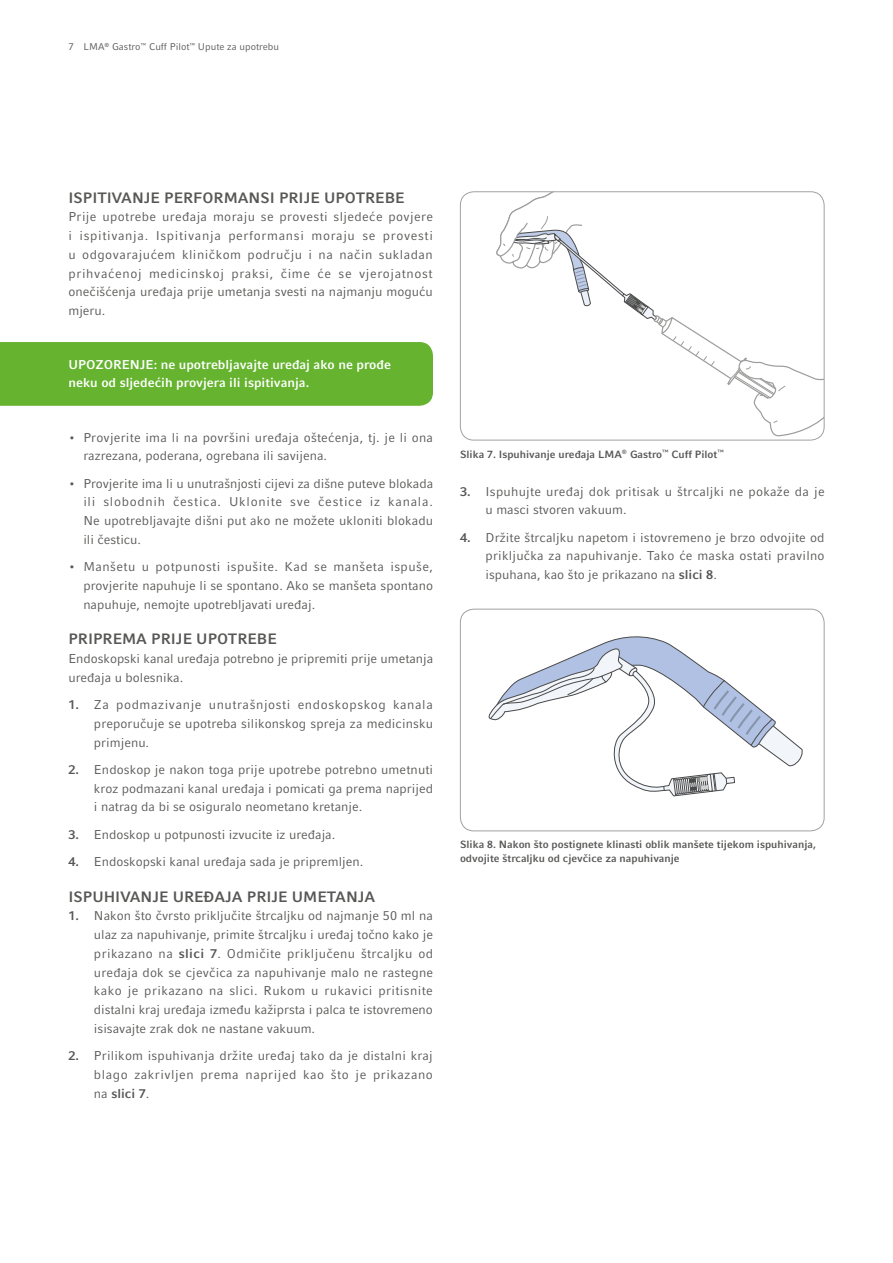
<style>
.page{position:relative;width:893px;height:1263px;background:#fff}
.page>*{position:absolute;margin:0;border:0;box-sizing:border-box;transform-origin:0 0}
.t1{font:700 15px "Compatil Fact LT Pro";color:#575756}
.t2{font:12.75px/18.8px "Compatil Fact LT Pro";letter-spacing:.005em;color:#575756;text-align:justify}
.t3{font:700 12.75px/18.8px "Compatil Fact LT Pro";color:#fff}
.t4{font:700 10.5px/13.5px "Compatil Fact LT Pro";color:#575756}
.t5{font:9.75px "Compatil Fact LT Pro";color:#575756}
.s1{font-weight:700}
</style>
<div class="page">
<div style="left:0;top:342px;width:433px;height:64px;background:#65b32e"></div>
<svg style="left:496px;top:192px;width:328px;height:245px"></svg>
<div style="left:460px;top:191px;width:364px;height:249px;border:1px solid #a1a1a1;border-radius:14px"></div>
<svg style="left:488px;top:636px;width:315px;height:160px"></svg>
<div style="left:460px;top:609px;width:364px;height:222px;border:1px solid #a1a1a1;border-radius:14px"></div>
<p class="t5" style="left:68px;top:41px;width:212px">7 LMA<sup>®</sup> Gastro<sup>™</sup> Cuff Pilot<sup>™</sup> Upute za upotrebu</p>
<p class="t1" style="left:68px;top:188px;width:338px">ISPITIVANJE PERFORMANSI PRIJE UPOTREBE</p>
<p class="t2" style="left:68px;top:208px;width:366px">Prije upotrebe uređaja moraju se provesti sljedeće povjere i ispitivanja. Ispitivanja performansi moraju se provesti u odgovarajućem kliničkom području i na način sukladan prihvaćenoj medicinskoj praksi, čime će se vjerojatnost onečišćenja uređaja prije umetanja svesti na najmanju moguću mjeru.</p>
<p class="t3" style="left:68px;top:355px;width:324px">UPOZORENJE: ne upotrebljavajte uređaj ako ne prođe neku od sljedećih provjera ili ispitivanja.</p>
<p class="t2" style="left:83px;top:428px;width:351px;text-indent:-15px">• Provjerite ima li na površini uređaja oštećenja, tj. je li ona razrezana, poderana, ogrebana ili savijena.</p>
<p class="t2" style="left:83px;top:474px;width:351px;text-indent:-15px">• Provjerite ima li u unutrašnjosti cijevi za dišne puteve blokada ili slobodnih čestica. Uklonite sve čestice iz kanala.<br>Ne upotrebljavajte dišni put ako ne možete ukloniti blokadu ili česticu.</p>
<p class="t2" style="left:83px;top:557px;width:351px;text-indent:-15px">• Manšetu u potpunosti ispušite. Kad se manšeta ispuše, provjerite napuhuje li se spontano. Ako se manšeta spontano napuhuje, nemojte upotrebljavati uređaj.</p>
<p class="t1" style="left:68px;top:630px;width:210px">PRIPREMA PRIJE UPOTREBE</p>
<p class="t2" style="left:68px;top:649px;width:366px">Endoskopski kanal uređaja potrebno je pripremiti prije umetanja uređaja u bolesnika.</p>
<p class="t2" style="left:94px;top:695px;width:340px;text-indent:-26px"><span class="s1">1.</span> Za podmazivanje unutrašnjosti endoskopskog kanala preporučuje se upotreba silikonskog spreja za medicinsku primjenu.</p>
<p class="t2" style="left:94px;top:760px;width:341px;text-indent:-26px"><span class="s1">2.</span> Endoskop je nakon toga prije upotrebe potrebno umetnuti kroz podmazani kanal uređaja i pomicati ga prema naprijed i natrag da bi se osiguralo neometano kretanje.</p>
<p class="t2" style="left:68px;top:825px;width:268px"><span class="s1">3.</span> Endoskop u potpunosti izvucite iz uređaja.</p>
<p class="t2" style="left:68px;top:852px;width:296px"><span class="s1">4.</span> Endoskopski kanal uređaja sada je pripremljen.</p>
<p class="t1" style="left:68px;top:887px;width:308px">ISPUHIVANJE UREĐAJA PRIJE UMETANJA</p>
<p class="t2" style="left:94px;top:907px;width:341px;text-indent:-26px"><span class="s1">1.</span> Nakon što čvrsto priključite štrcaljku od najmanje 50 ml na ulaz za napuhivanje, primite štrcaljku i uređaj točno kako je prikazano na <span class="s1">slici 7</span>. Odmičite priključenu štrcaljku od uređaja dok se cjevčica za napuhivanje malo ne rastegne kako je prikazano na slici. Rukom u rukavici pritisnite distalni kraj uređaja između kažiprsta i palca te istovremeno isisavajte zrak dok ne nastane vakuum.</p>
<p class="t2" style="left:94px;top:1046px;width:341px;text-indent:-26px"><span class="s1">2.</span> Prilikom ispuhivanja držite uređaj tako da je distalni kraj blago zakrivljen prema naprijed kao što je prikazano na <span class="s1">slici 7</span>.</p>
<p class="t4" style="left:460px;top:447px;width:265px">Slika 7. Ispuhivanje uređaja LMA<sup>®</sup> Gastro<sup>™</sup> Cuff Pilot<sup>™</sup></p>
<p class="t2" style="left:485px;top:482px;width:341px;text-indent:-26px"><span class="s1">3.</span> Ispuhujte uređaj dok pritisak u štrcaljki ne pokaže da je u masci stvoren vakuum.</p>
<p class="t2" style="left:485px;top:528px;width:341px;text-indent:-26px"><span class="s1">4.</span> Držite štrcaljku napetom i istovremeno je brzo odvojite od priključka za napuhivanje. Tako će maska ostati pravilno ispuhana, kao što je prikazano na <span class="s1">slici 8</span>.</p>
<p class="t4" style="left:460px;top:838px;width:358px">Slika 8. Nakon što postignete klinasti oblik manšete tijekom ispuhivanja, odvojite štrcaljku od cjevčice za napuhivanje</p>
</div>
